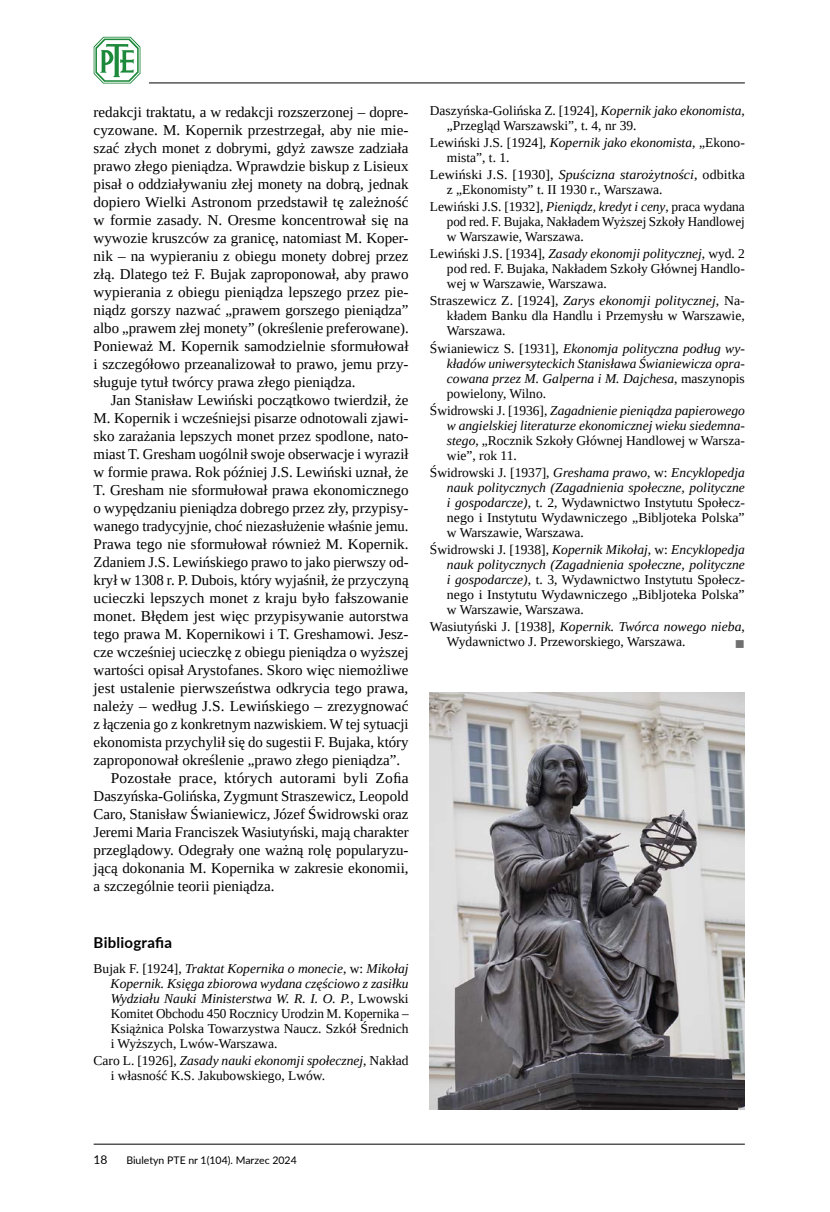
<style>
.page{position:relative;width:830px;height:1212px;background:#fff}
.page>*{position:absolute;margin:0;border:0;box-sizing:border-box;transform-origin:0 0}
.t1{font:15px/18px "Liberation Serif";color:#000;text-align:justify}
.t2{font:700 15px "Lato";letter-spacing:.015em;color:#000}
.t3{font:13.5px/15px "Liberation Serif";color:#000;text-align:justify}
.t4{font:italic 13.5px/15px "Liberation Serif";color:#000;text-align:justify}
.t5{font:13.5px "Wingdings";color:#706f6f}
.t6{font:12px "Lato";color:#000}
.t7{font:10.5px "Lato";color:#000}
.s1{font-style:italic}
.s2{font-style:normal}
</style>
<div class="page">
<hr style="left:94px;top:1144px;width:650px;height:1px;background:#000">
<hr style="left:149px;top:83px;width:595px;height:1px;background:#000">
<svg style="left:94px;top:37px;width:46px;height:47px"></svg>
<img style="left:429px;top:693px;width:315px;height:417px">
<p class="t1" style="left:94px;top:102px;width:316px">redakcji traktatu, a w redakcji rozszerzonej – dopre‑ cyzowane. M. Kopernik przestrzegał, aby nie mie‑ szać złych monet z dobrymi, gdyż zawsze zadziała prawo złego pieniądza. Wprawdzie biskup z Lisieux pisał o oddziaływaniu złej monety na dobrą, jednak dopiero Wielki Astronom przedstawił tę zależność w formie zasady. N. Oresme koncentrował się na wywozie kruszców za granicę, natomiast M. Koper‑ nik – na wypieraniu z obiegu monety dobrej przez złą. Dlatego też F. Bujak zaproponował, aby prawo wypierania z obiegu pieniądza lepszego przez pie‑ niądz gorszy nazwać „prawem gorszego pieniądza” albo „prawem złej monety” (określenie preferowane).<br>Ponieważ M. Kopernik samodzielnie sformułował i szczegółowo przeanalizował to prawo, jemu przy‑ sługuje tytuł twórcy prawa złego pieniądza.</p>
<p class="t1" style="left:111px;top:390px;width:299px">Jan Stanisław Lewiński początkowo twierdził, że</p>
<p class="t1" style="left:94px;top:408px;width:316px">M. Kopernik i wcześniejsi pisarze odnotowali zjawi‑</p>
<p class="t1" style="left:94px;top:426px;width:316px">sko zarażania lepszych monet przez spodlone, nato‑</p>
<p class="t1" style="left:94px;top:444px;width:316px">miast T. Gresham uogólnił swoje obserwacje i wyraził</p>
<p class="t1" style="left:94px;top:462px;width:316px">w formie prawa. Rok później J.S. Lewiński uznał, że</p>
<p class="t1" style="left:94px;top:480px;width:316px">T. Gresham nie sformułował prawa ekonomicznego</p>
<p class="t1" style="left:94px;top:498px;width:316px">o wypędzaniu pieniądza dobrego przez zły, przypisy‑</p>
<p class="t1" style="left:94px;top:517px;width:316px">wanego tradycyjnie, choć niezasłużenie właśnie jemu.</p>
<p class="t1" style="left:94px;top:535px;width:316px">Prawa tego nie sformułował również M. Kopernik.</p>
<p class="t1" style="left:94px;top:553px;width:316px">Zdaniem J.S. Lewińskiego prawo to jako pierwszy od‑</p>
<p class="t1" style="left:94px;top:571px;width:316px">krył w 1308 r. P. Dubois, który wyjaśnił, że przyczyną</p>
<p class="t1" style="left:94px;top:589px;width:316px">ucieczki lepszych monet z kraju było fałszowanie</p>
<p class="t1" style="left:94px;top:607px;width:316px">monet. Błędem jest więc przypisywanie autorstwa</p>
<p class="t1" style="left:94px;top:625px;width:316px">tego prawa M. Kopernikowi i T. Greshamowi. Jesz‑</p>
<p class="t1" style="left:94px;top:643px;width:316px">cze wcześniej ucieczkę z obiegu pieniądza o wyższej</p>
<p class="t1" style="left:94px;top:661px;width:316px">wartości opisał Arystofanes. Skoro więc niemożliwe</p>
<p class="t1" style="left:94px;top:679px;width:316px">jest ustalenie pierwszeństwa odkrycia tego prawa,</p>
<p class="t1" style="left:94px;top:697px;width:316px">należy – według J.S. Lewińskiego – zrezygnować</p>
<p class="t1" style="left:94px;top:715px;width:316px">z łączenia go z konkretnym nazwiskiem. W tej sytuacji</p>
<p class="t1" style="left:94px;top:733px;width:316px">ekonomista przychylił się do sugestii F. Bujaka, który</p>
<p class="t1" style="left:94px;top:751px;width:308px">zaproponował określenie „prawo złego pieniądza”.</p>
<p class="t1" style="left:111px;top:769px;width:299px">Pozostałe prace, których autorami byli Zofia</p>
<p class="t1" style="left:94px;top:787px;width:316px">Daszyńska‑Golińska, Zygmunt Straszewicz, Leopold</p>
<p class="t1" style="left:94px;top:805px;width:316px">Caro, Stanisław Świaniewicz, Józef Świdrowski oraz</p>
<p class="t1" style="left:94px;top:823px;width:316px">Jeremi Maria Franciszek Wasiutyński, mają charakter</p>
<p class="t1" style="left:94px;top:841px;width:316px">przeglądowy. Odegrały one ważną rolę popularyzu‑</p>
<p class="t1" style="left:94px;top:859px;width:316px">jącą dokonania M. Kopernika w zakresie ekonomii,</p>
<p class="t1" style="left:94px;top:877px;width:182px">a szczególnie teorii pieniądza.</p>
<p class="t2" style="left:94px;top:931px;width:80px">Bibliografia</p>
<p class="t3" style="left:111px;top:960px;width:299px;text-indent:-17px">Bujak F. [1924], <span class="s1">Traktat Kopernika o monecie</span>, w: <span class="s1">Mikołaj Kopernik. Księga zbiorowa wydana częściowo z zasiłku Wydziału Nauki Ministerstwa W. R. I. O. P.</span>, Lwowski Komitet Obchodu 450 Rocznicy Urodzin M. Kopernika – Książnica Polska Towarzystwa Naucz. Szkół Średnich i Wyższych, Lwów‑Warszawa.</p>
<p class="t3" style="left:111px;top:1052px;width:299px;text-indent:-17px">Caro L. [1926], <span class="s1">Zasady nauki ekonomji społecznej</span>, Nakład i własność K.S. Jakubowskiego, Lwów.</p>
<p class="t3" style="left:446px;top:103px;width:299px;text-indent:-17px">Daszyńska‑Golińska Z. [1924], <span class="s1">Kopernik jako ekonomista</span>, „Przegląd Warszawski”, t. 4, nr 39.</p>
<p class="t3" style="left:446px;top:135px;width:299px;text-indent:-17px">Lewiński J.S. [1924], <span class="s1">Kopernik jako ekonomista</span>, „Ekono‑ mista”, t. 1.</p>
<p class="t3" style="left:446px;top:167px;width:299px;text-indent:-17px">Lewiński J.S. [1930], <span class="s1">Spuścizna starożytności</span>, odbitka z „Ekonomisty” t. II 1930 r., Warszawa.</p>
<p class="t3" style="left:446px;top:199px;width:299px;text-indent:-17px">Lewiński J.S. [1932], <span class="s1">Pieniądz, kredyt i ceny</span>, praca wydana pod red. F. Bujaka, Nakładem Wyższej Szkoły Handlowej w Warszawie, Warszawa.</p>
<p class="t3" style="left:446px;top:246px;width:299px;text-indent:-17px">Lewiński J.S. [1934], <span class="s1">Zasady ekonomji politycznej</span>, wyd. 2 pod red. F. Bujaka, Nakładem Szkoły Głównej Handlo‑ wej w Warszawie, Warszawa.</p>
<p class="t3" style="left:446px;top:293px;width:299px;text-indent:-17px">Straszewicz Z. [1924], <span class="s1">Zarys ekonomji politycznej</span>, Na‑ kładem Banku dla Handlu i Przemysłu w Warszawie, Warszawa.</p>
<p class="t4" style="left:446px;top:340px;width:299px;text-indent:-17px"><span class="s2">Świaniewicz S. [1931],</span> Ekonomja polityczna podług wy&shy;kładów uniwersyteckich Stanisława Świaniewicza opra&shy;cowana przez M. Galperna i M. Dajchesa<span class="s2">, maszynopis powielony, Wilno.</span></p>
<p class="t4" style="left:446px;top:403px;width:299px;text-indent:-17px"><span class="s2">Świdrowski J. [1936],</span> Zagadnienie pieniądza papierowego w angielskiej literaturze ekonomicznej wieku siedemna&shy;stego<span class="s2">, „Rocznik Szkoły Głównej Handlowej w Warsza‑ wie”, rok 11.</span></p>
<p class="t3" style="left:446px;top:465px;width:299px;text-indent:-17px">Świdrowski J. [1937], <span class="s1">Greshama prawo</span>, w: <span class="s1">Encyklopedja nauk politycznych (Zagadnienia społeczne, polityczne i gospodarcze)</span>, t. 2, Wydawnictwo Instytutu Społecz‑ nego i Instytutu Wydawniczego „Bibljoteka Polska” w Warszawie, Warszawa.</p>
<p class="t3" style="left:446px;top:542px;width:299px;text-indent:-17px">Świdrowski J. [1938], <span class="s1">Kopernik Mikołaj</span>, w: <span class="s1">Encyklopedja nauk politycznych (Zagadnienia społeczne, polityczne i gospodarcze)</span>, t. 3, Wydawnictwo Instytutu Społecz‑ nego i Instytutu Wydawniczego „Bibljoteka Polska” w Warszawie, Warszawa.</p>
<p class="t3" style="left:446px;top:619px;width:299px;text-indent:-17px">Wasiutyński J. [1938], <span class="s1">Kopernik. Twórca nowego nieba</span>,<br>Wydawnictwo J. Przeworskiego, Warszawa.</p>
<p class="t5" style="left:734px;top:637px;width:12px">■</p>
<p class="t6" style="left:94px;top:1151px;width:15px">18</p>
<p class="t7" style="left:126px;top:1152px;width:172px">Biuletyn PTE nr 1(104). Marzec 2024</p>
</div>
